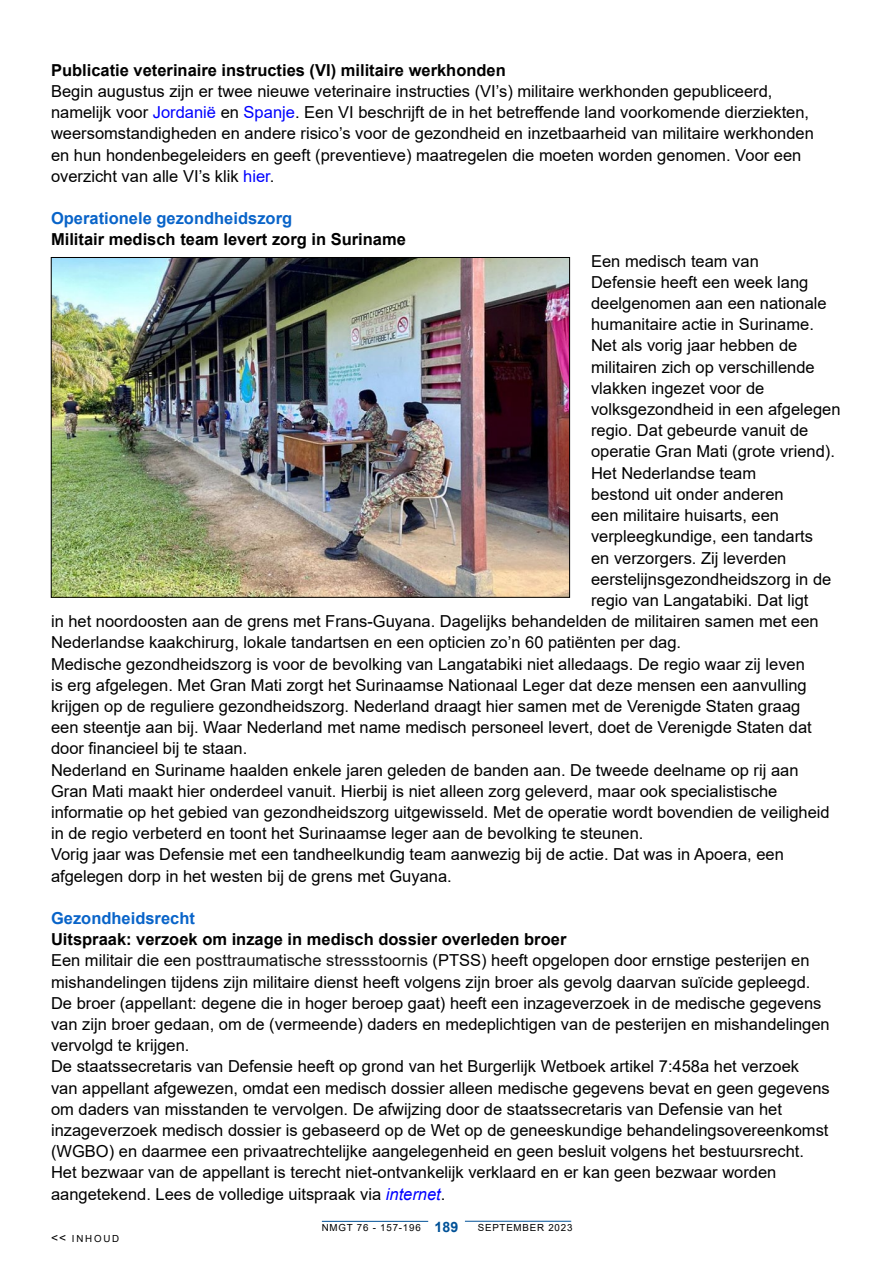
<style>
.page{position:relative;width:893px;height:1263px;background:#fff}
.page>*{position:absolute;margin:0;border:0;box-sizing:border-box;transform-origin:0 0}
.t1{font:16.5px/21.1px "Arial";color:#000}
.t2{font:700 16.5px "Arial";color:#000}
.t3{font:700 16.5px "Arial";color:#0964c9}
.t4{font:700 14.25px "Arial";color:#005197}
.t5{font:9.75px "Arial";letter-spacing:.08em;color:#000}
.s1{color:#00f}
.s2{font-weight:700}
.s3{color:#111}
.s4{font-style:italic;color:#00f}
.s5{font-size:12px}
</style>
<div class="page">
<hr style="left:465px;top:1221px;width:106px;height:1px;background:#005197">
<hr style="left:322px;top:1221px;width:106px;height:1px;background:#005197">
<img style="left:53px;top:259px;width:515px;height:336px">
<p class="t2" style="left:51px;top:58px;width:456px">Publicatie veterinaire instructies (VI) militaire werkhonden</p>
<p class="t1" style="left:51px;top:81px;width:764px">Begin augustus zijn er twee nieuwe veterinaire instructies (VI’s) militaire werkhonden gepubliceerd, namelijk voor <span class="s1">Jordanië</span> en <span class="s1">Spanje</span>. Een VI beschrijft de in het betreffende land voorkomende dierziekten, weersomstandigheden en andere risico’s voor de gezondheid en inzetbaarheid van militaire werkhonden en hun hondenbegeleiders en geeft (preventieve) maatregelen die moeten worden genomen. Voor een overzicht van alle VI’s klik <span class="s1">hier</span>.</p>
<p class="t3" style="left:51px;top:207px;width:243px">Operationele gezondheidszorg</p>
<p class="t2" style="left:51px;top:228px;width:356px">Militair medisch team levert zorg in Suriname</p>
<p class="t1" style="left:591px;top:250px;width:169px">Een medisch team van</p>
<p class="t1" style="left:591px;top:271px;width:219px">Defensie heeft een week lang</p>
<p class="t1" style="left:591px;top:293px;width:237px">deelgenomen aan een nationale</p>
<p class="t1" style="left:591px;top:314px;width:224px">humanitaire actie in Suriname.</p>
<p class="t1" style="left:591px;top:335px;width:208px">Net als vorig jaar hebben de</p>
<p class="t1" style="left:591px;top:356px;width:225px">militairen zich op verschillende</p>
<p class="t1" style="left:591px;top:377px;width:175px">vlakken ingezet voor de</p>
<p class="t1" style="left:591px;top:399px;width:251px">volksgezondheid in een afgelegen</p>
<p class="t1" style="left:591px;top:420px;width:219px">regio. Dat gebeurde vanuit de</p>
<p class="t1" style="left:591px;top:441px;width:245px">operatie Gran Mati (grote vriend).</p>
<p class="t1" style="left:591px;top:462px;width:167px">Het Nederlandse team</p>
<p class="t1" style="left:591px;top:483px;width:194px">bestond uit onder anderen</p>
<p class="t1" style="left:591px;top:505px;width:189px">een militaire huisarts, een</p>
<p class="t1" style="left:591px;top:526px;width:223px">verpleegkundige, een tandarts</p>
<p class="t1" style="left:591px;top:547px;width:197px">en verzorgers. Zij leverden</p>
<p class="t1" style="left:591px;top:568px;width:242px">eerstelijnsgezondheidszorg in de</p>
<p class="t1" style="left:591px;top:589px;width:219px">regio van Langatabiki. Dat ligt</p>
<p class="t1" style="left:51px;top:611px;width:769px">in het noordoosten aan de grens met Frans-Guyana. Dagelijks behandelden de militairen samen met een</p>
<p class="t1" style="left:51px;top:632px;width:632px">Nederlandse kaakchirurg, lokale tandartsen en een opticien zo’n 60 patiënten per dag.</p>
<p class="t1" style="left:51px;top:653px;width:755px">Medische gezondheidszorg is voor de bevolking van Langatabiki niet alledaags. De regio waar zij leven</p>
<p class="t1" style="left:51px;top:674px;width:757px">is erg afgelegen. Met Gran Mati zorgt het Surinaamse Nationaal Leger dat deze mensen een aanvulling</p>
<p class="t1" style="left:51px;top:695px;width:751px">krijgen op de reguliere gezondheidszorg. Nederland draagt hier samen met de Verenigde Staten graag</p>
<p class="t1" style="left:51px;top:717px;width:762px">een steentje aan bij. Waar Nederland met name medisch personeel levert, doet de Verenigde Staten dat</p>
<p class="t1" style="left:51px;top:738px;width:198px">door financieel bij te staan.</p>
<p class="t1" style="left:51px;top:759px;width:749px">Nederland en Suriname haalden enkele jaren geleden de banden aan. De tweede deelname op rij aan</p>
<p class="t1" style="left:51px;top:780px;width:728px">Gran Mati maakt hier onderdeel vanuit. Hierbij is niet alleen zorg geleverd, maar ook specialistische</p>
<p class="t1" style="left:51px;top:801px;width:780px">informatie op het gebied van gezondheidszorg uitgewisseld. Met de operatie wordt bovendien de veiligheid</p>
<p class="t1" style="left:51px;top:823px;width:594px">in de regio verbeterd en toont het Surinaamse leger aan de bevolking te steunen.</p>
<p class="t1" style="left:51px;top:844px;width:734px">Vorig jaar was Defensie met een tandheelkundig team aanwezig bij de actie. Dat was in Apoera, een</p>
<p class="t1" style="left:51px;top:865px;width:402px">afgelegen dorp in het westen bij de grens met Guyana.</p>
<p class="t3" style="left:51px;top:906px;width:145px">Gezondheidsrecht</p>
<p class="t1" style="left:51px;top:929px;width:780px"><span class="s2">Uitspraak: verzoek om inzage in medisch dossier overleden broer<br></span>Een militair die een <span class="s3">posttraumatische stressstoornis</span> (PTSS) heeft opgelopen door ernstige pesterijen en mishandelingen tijdens zijn militaire dienst heeft volgens zijn broer als gevolg daarvan suïcide gepleegd.<br>De broer (appellant: degene die in hoger beroep gaat) heeft een inzageverzoek in de medische gegevens van zijn broer gedaan, om de (vermeende) daders en medeplichtigen van de pesterijen en mishandelingen vervolgd te krijgen.<br>De staatssecretaris van Defensie heeft op grond van het Burgerlijk Wetboek artikel 7:458a het verzoek van appellant afgewezen, omdat een medisch dossier alleen medische gegevens bevat en geen gegevens om daders van misstanden te vervolgen. De afwijzing door de staatssecretaris van Defensie van het inzageverzoek medisch dossier is gebaseerd op de Wet op de geneeskundige behandelingsovereenkomst (WGBO) en daarmee een privaatrechtelijke aangelegenheid en geen besluit volgens het bestuursrecht.<br>Het bezwaar van de appellant is terecht niet-ontvankelijk verklaard en er kan geen bezwaar worden aangetekend. Lees de volledige uitspraak via <span class="s4">internet</span>.</p>
<p class="t5" style="left:51px;top:1232px;width:70px"><span class="s5">&lt;&lt;</span> INHOUD</p>
<p class="t4" style="left:435px;top:1217px;width:25px">189</p>
<p class="t5" style="left:322px;top:1221px;width:100px">NMGT 76 - 157-196</p>
<p class="t5" style="left:478px;top:1221px;width:96px">SEPTEMBER 2023</p>
</div>
